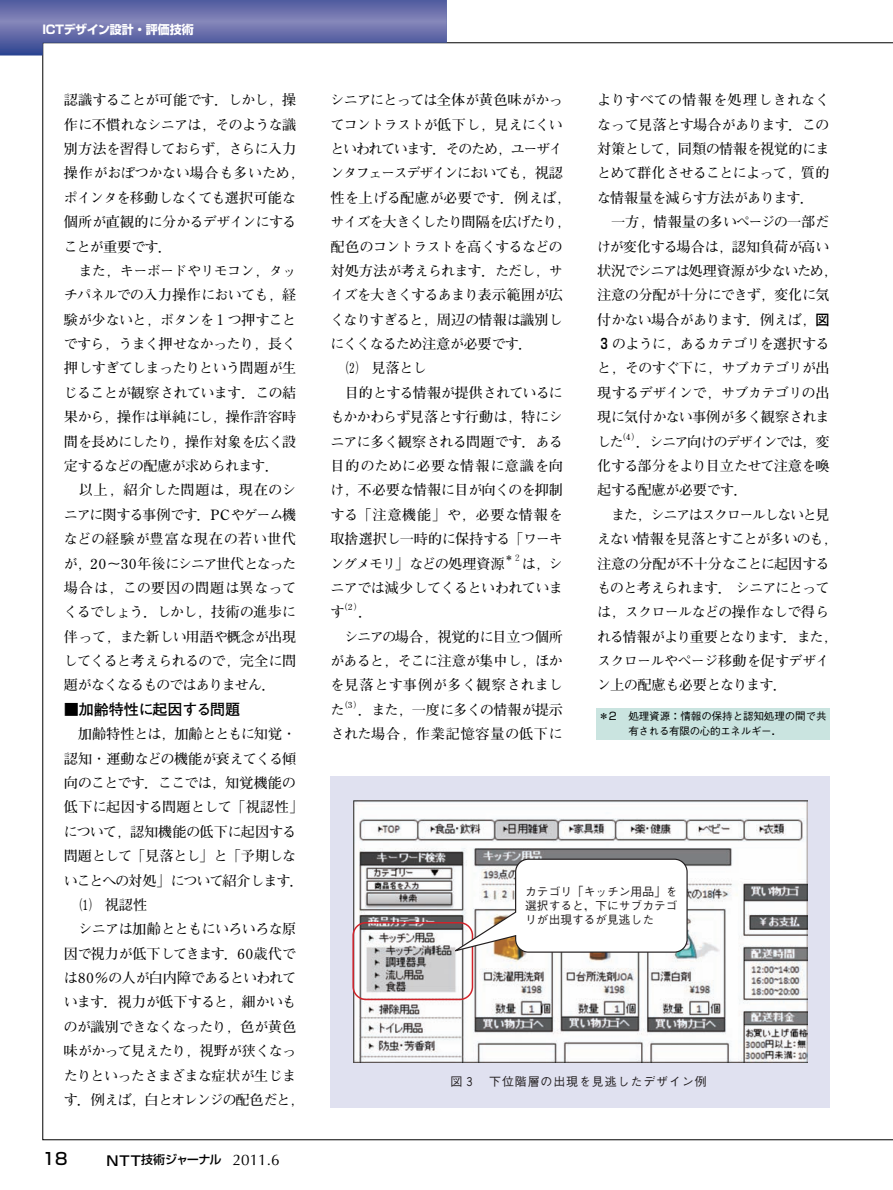
<style>
.page{position:relative;width:893px;height:1190px;background:#fff}
.page>*{position:absolute;margin:0;border:0;box-sizing:border-box;transform-origin:0 0}
.t1{font:500 16.5px "Shin Go";color:#000}
.t2{font:700 15px "Futo Go B101";color:#000}
.t3{font:700 14.1px/24.3px "Futo Min A101";letter-spacing:-.055em;color:#000;text-align:justify}
.t4{font:700 14.1px/24.3px "Futo Min A101";color:#000;text-align:right}
.t5{font:700 14.1px "Futo Min A101";letter-spacing:-.08em;color:#000}
.t6{font:700 14.1px "Futo Min A101";letter-spacing:-.105em;color:#000}
.t7{font:700 14.1px "Futo Min A101";letter-spacing:-.09em;color:#000}
.t8{font:700 14.1px "Futo Min A101";letter-spacing:-.095em;color:#000}
.t9{font:700 14.1px "Futo Min A101";letter-spacing:.03em;color:#000}
.t10{font:700 14.1px "Futo Min A101";letter-spacing:.04em;color:#000}
.t11{font:700 14.1px "Futo Min A101";letter-spacing:.075em;color:#000}
.t12{font:700 14.1px "Futo Min A101";letter-spacing:.055em;color:#000}
.t13{font:700 14.1px "Futo Min A101";letter-spacing:-.01em;color:#000}
.t14{font:700 14.1px "Futo Min A101";letter-spacing:-.075em;color:#000}
.t15{font:700 14.1px "Futo Min A101";letter-spacing:-.055em;color:#000;scale:.7 1}
.t16{font:700 14.1px "Futo Min A101";letter-spacing:-.085em;color:#000}
.t17{font:500 12px "Gothic BBB";letter-spacing:.07em;color:#231f20}
.t18{font:500 12px "Shin Go";letter-spacing:-.075em;color:#000}
.t19{font:700 12px "Shin Go";letter-spacing:-.04em;color:#fff}
.t20{font:500 11.7px/14px "Gothic BBB";color:#231f20;text-align:justify}
.t21{font:500 10.5px/14.2px "Gothic BBB";letter-spacing:-.005em;color:#000}
.t22{font:700 8.55px "Futo Min A101";color:#000}
.s1{font-size:13.5px}
.s2{font-family:"Optima";font-weight:400;font-size:15.3px}
.s3{font-family:"Shin Go";font-weight:500}
.s4{font-family:"Shin Go";font-weight:400}
</style>
<div class="page">
<svg style="left:0;top:0;width:446px;height:55px"></svg>
<div style="left:330px;top:776px;width:499px;height:332px;background:#e0e1f0"></div>
<img style="left:353px;top:800px;width:454px;height:262px">
<div style="left:352px;top:922px;width:121px;height:78px;border:1px solid #d1232a;border-radius:13px"></div>
<svg style="left:448px;top:858px;width:240px;height:95px;background:#edeceb"></svg>
<div style="left:595px;top:708px;width:234px;height:32px;background:#cae4e0"></div>
<p class="t19" style="left:43px;top:25px;width:153px">ICTデザイン設計・評価技術</p>
<p class="t3" style="left:64px;top:90px;width:241px;text-align:left">認識することが可能です．しかし，操作に不慣れなシニアは，そのような識別方法を習得しておらず，さらに入力操作がおぼつかない場合も多いため，ポインタを移動しなくても選択可能な個所が直観的に分かるデザインにすることが重要です．</p>
<p class="t3" style="left:64px;top:260px;width:234px;text-indent:15px">また，キーボードやリモコン，タッチパネルでの入力操作においても，経験が少ないと，ボタンを１つ押すことですら，うまく押せなかったり，長く押しすぎてしまったりという問題が生じることが観察されています．この結果から，操作は単純にし，操作許容時間を長めにしたり，操作対象を広く設定するなどの配慮が求められます．</p>
<p class="t3" style="left:64px;top:480px;width:234px;text-indent:15px">以上，紹介した問題は，現在のシニアに関する事例です．PC やゲーム機などの経験が豊富な現在の若い世代が，20～30年後にシニア世代となった場合は，この要因の問題は異なってくるでしょう．しかし，技術の進歩に伴って，また新しい用語や概念が出現してくると考えられるので，完全に問題がなくなるものではありません．</p>
<p class="t2" style="left:64px;top:703px;width:178px">■加齢特性に起因する問題</p>
<p class="t4" style="left:78px;top:724px;width:220px">加齢特性とは，加齢とともに知覚・</p>
<p class="t3" style="left:64px;top:748px;width:234px">認知・運動などの機能が衰えてくる傾</p>
<p class="t3" style="left:64px;top:772px;width:234px">向のことです．ここでは，知覚機能の</p>
<p class="t9" style="left:64px;top:802px;width:241px">低下に起因する問題として「視認性」</p>
<p class="t4" style="left:64px;top:821px;width:234px">について，認知機能の低下に起因する</p>
<p class="t4" style="left:64px;top:845px;width:234px">問題として「見落とし」と「予期しな</p>
<p class="t7" style="left:64px;top:875px;width:241px">いことへの対処」について紹介します．</p>
<p class="t15" style="left:73px;top:899px;width:107px">（1） 視認性</p>
<p class="t3" style="left:78px;top:919px;width:219px">シニアは加齢とともにいろいろな原</p>
<p class="t4" style="left:64px;top:943px;width:234px">因で視力が低下してきます．60歳代で</p>
<p class="t5" style="left:64px;top:972px;width:234px">は80％の人が白内障であるといわれて</p>
<p class="t3" style="left:64px;top:992px;width:234px">います．視力が低下すると，細かいも</p>
<p class="t3" style="left:64px;top:1016px;width:234px">のが識別できなくなったり，色が黄色</p>
<p class="t3" style="left:64px;top:1040px;width:234px">味がかって見えたり，視野が狭くなっ</p>
<p class="t3" style="left:64px;top:1065px;width:234px">たりといったさまざまな症状が生じま</p>
<p class="t8" style="left:64px;top:1094px;width:241px">す．例えば，白とオレンジの配色だと，</p>
<p class="t1" style="left:43px;top:1153px;width:27px">18</p>
<p class="t18" style="left:106px;top:1155px;width:175px"><span class="s1">NTT</span>技術ジャーナル <span class="s2">2011.6</span></p>
<p class="t3" style="left:330px;top:90px;width:234px">シニアにとっては全体が黄色味がかっ</p>
<p class="t3" style="left:330px;top:114px;width:234px">てコントラストが低下し，見えにくい</p>
<p class="t6" style="left:330px;top:144px;width:234px">といわれています．そのため，ユーザイ</p>
<p class="t6" style="left:330px;top:168px;width:234px">ンタフェースデザインにおいても，視認</p>
<p class="t10" style="left:330px;top:192px;width:241px">性を上げる配慮が必要です．例えば，</p>
<p class="t5" style="left:330px;top:217px;width:241px">サイズを大きくしたり間隔を広げたり，</p>
<p class="t3" style="left:330px;top:236px;width:234px">配色のコントラストを高くするなどの</p>
<p class="t3" style="left:330px;top:260px;width:234px">対処方法が考えられます．ただし，サ</p>
<p class="t3" style="left:330px;top:285px;width:234px">イズを大きくするあまり表示範囲が広</p>
<p class="t3" style="left:330px;top:309px;width:234px">くなりすぎると，周辺の情報は識別し</p>
<p class="t14" style="left:330px;top:339px;width:203px">にくくなるため注意が必要です．</p>
<p class="t15" style="left:339px;top:363px;width:126px">（2） 見落とし</p>
<p class="t3" style="left:345px;top:382px;width:220px">目的とする情報が提供されているに</p>
<p class="t3" style="left:330px;top:407px;width:234px">もかかわらず見落とす行動は，特にシ</p>
<p class="t3" style="left:330px;top:431px;width:234px">ニアに多く観察される問題です．ある</p>
<p class="t11" style="left:330px;top:461px;width:234px">目的のために必要な情報に意識を向</p>
<p class="t4" style="left:330px;top:480px;width:234px">け，不必要な情報に目が向くのを抑制</p>
<p class="t12" style="left:330px;top:509px;width:234px">する「注意機能」や，必要な情報を</p>
<p class="t4" style="left:330px;top:529px;width:234px">取捨選択し一時的に保持する「ワーキ</p>
<p class="t16" style="left:330px;top:558px;width:176px">ングメモリ」などの処理資源</p>
<p class="t22" style="left:504px;top:555px;width:18px">＊２</p>
<p class="t3" style="left:330px;top:553px;width:234px;text-indent:191px">は，シニアでは減少してくるといわれています</p>
<p class="t22" style="left:339px;top:604px;width:24px">（2）</p>
<p class="t3" style="left:358px;top:602px;width:16px">．</p>
<p class="t4" style="left:344px;top:626px;width:220px">シニアの場合，視覚的に目立つ個所</p>
<p class="t3" style="left:330px;top:650px;width:234px">があると，そこに注意が集中し，ほか</p>
<p class="t13" style="left:330px;top:680px;width:234px">を見落とす事例が多く観察されまし</p>
<p class="t3" style="left:330px;top:699px;width:16px">た</p>
<p class="t22" style="left:340px;top:701px;width:23px">（3）</p>
<p class="t4" style="left:330px;top:699px;width:234px">．また，一度に多くの情報が提示<br>された場合，作業記憶容量の低下に</p>
<p class="t3" style="left:597px;top:90px;width:234px">よりすべての情報を処理しきれなくなって見落とす場合があります．この対策として，同類の情報を視覚的にまとめて群化させることによって，質的な情報量を減らす方法があります．</p>
<p class="t3" style="left:597px;top:212px;width:241px;text-align:left;text-indent:14px">一方，情報量の多いページの一部だけが変化する場合は，認知負荷が高い状況でシニアは処理資源が少ないため，注意の分配が十分にできず，変化に気付かない場合があります．例えば，<span class="s3">図<br>３</span>のように，あるカテゴリを選択すると，そのすぐ下に，サブカテゴリが出現するデザインで，サブカテゴリの出現に気付かない事例が多く観察されました</p>
<p class="t22" style="left:617px;top:433px;width:23px">（4）</p>
<p class="t3" style="left:597px;top:431px;width:234px;text-indent:38px">．シニア向けのデザインでは，変化する部分をより目立たせて注意を喚起する配慮が必要です．</p>
<p class="t3" style="left:597px;top:504px;width:241px;text-align:left;text-indent:14px">また，シニアはスクロールしないと見えない情報を見落とすことが多いのも，注意の分配が不十分なことに起因するものと考えられます．シニアにとっては，スクロールなどの操作なしで得られる情報がより重要となります．また，スクロールやページ移動を促すデザイン上の配慮も必要となります．</p>
<p class="t21" style="left:628px;top:711px;width:200px;text-indent:-30px"><span class="s4">＊2</span> 処理資源：情報の保持と認知処理の間で共有される有限の心的エネルギー．</p>
<p class="t20" style="left:525px;top:886px;width:154px">カテゴリ「キッチン用品」を選択すると，下にサブカテゴリが出現するが見逃した</p>
<p class="t17" style="left:450px;top:1076px;width:257px">図３　下位階層の出現を見逃したデザイン例</p>
</div>
